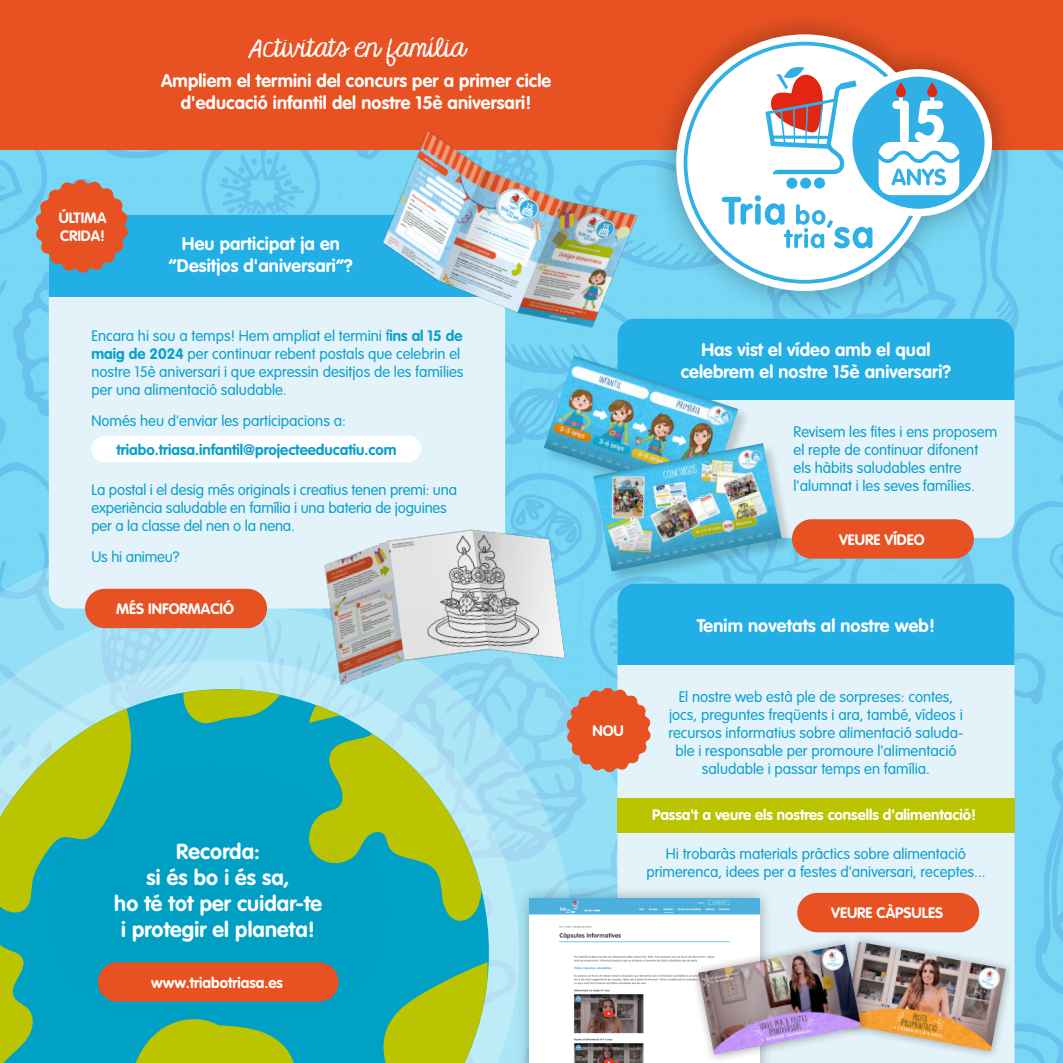
<style>
.page{position:relative;width:1063px;height:1063px;background:#fff}
.page>*{position:absolute;margin:0;border:0;box-sizing:border-box;transform-origin:0 0}
.t1{font:25.5px "KG Makes You Stronger";color:#fff}
.t2{font:700 21.45px/25.8px "VAG Rounded Std";letter-spacing:.01em;color:#fff;text-align:center}
.t3{font:700 18px/21.6px "VAG Rounded Std";letter-spacing:.01em;color:#fff;text-align:center}
.t4{font:300 15px/18px "VAG Rounded Std";color:#0ba0cc}
.t5{font:700 15px "VAG Rounded Std";color:#fff}
.t6{font:700 15px "VAG Rounded Std";color:#0ba0cc}
.t7{font:700 14.85px/17.9px "VAG Rounded Std";color:#fff}
.s1{font-family:"Caveat"}
.s2{font-weight:700}
</style>
<div class="page">
<img style="left:0;top:150px;width:1063px;height:913px">
<div style="left:617px;top:318px;width:398px;height:220px;background:#e4f3fa;border-radius:18px"></div>
<div style="left:617px;top:318px;width:398px;height:82px;background:#21afe6"></div>
<svg style="left:0;top:528px;width:617px;height:356px;background:#84d7f3"></svg>
<svg style="left:0;top:604px;width:574px;height:280px;background:#9ddef4"></svg>
<svg style="left:0;top:659px;width:519px;height:404px;background:#aee4f6"></svg>
<svg style="left:0;top:689px;width:488px;height:374px;background:#73bf88"></svg>
<div style="left:0;top:0;width:1063px;height:150px;background:#e85223"></div>
<div style="left:49px;top:215px;width:456px;height:393px;background:#e4f3fa;border-radius:18px"></div>
<div style="left:49px;top:215px;width:456px;height:81px;background:#21afe6"></div>
<div style="left:36px;top:759px;width:364px;height:267px;background:#0392c6;opacity:.57"></div>
<img style="left:343px;top:130px;width:324px;height:240px">
<img style="left:293px;top:506px;width:303px;height:196px">
<div style="left:91px;top:436px;width:330px;height:26px;background:#fff;border-radius:13px"></div>
<div style="left:85px;top:589px;width:182px;height:39px;background:#e85223;border-radius:20px"></div>
<div style="left:792px;top:519px;width:182px;height:40px;background:#e85223;border-radius:20px"></div>
<div style="left:617px;top:665px;width:398px;height:398px;background:#e4f3fa"></div>
<div style="left:617px;top:583px;width:398px;height:82px;background:#21afe6"></div>
<div style="left:617px;top:799px;width:398px;height:34px;background:#bac400"></div>
<svg style="left:566px;top:687px;width:86px;height:86px;background:#d87c5f"></svg>
<svg style="left:35px;top:179px;width:94px;height:95px;background:#be735d"></svg>
<div style="left:516px;top:884px;width:257px;height:179px;background:#000;opacity:.34"></div>
<img style="left:530px;top:898px;width:229px;height:165px">
<div style="left:98px;top:962px;width:241px;height:40px;background:#e85223;border-radius:20px"></div>
<div style="left:835px;top:933px;width:179px;height:127px;background:#e4f3fa"></div>
<img style="left:869px;top:942px;width:137px;height:109px">
<div style="left:690px;top:936px;width:179px;height:127px;background:#000;opacity:.34"></div>
<img style="left:698px;top:944px;width:163px;height:111px">
<div style="left:797px;top:893px;width:182px;height:39px;background:#e85223;border-radius:20px"></div>
<div style="left:543px;top:355px;width:208px;height:159px;background:#000;opacity:.18"></div>
<img style="left:544px;top:356px;width:194px;height:145px">
<div style="left:592px;top:442px;width:202px;height:142px;background:#000;opacity:.18"></div>
<img style="left:593px;top:443px;width:189px;height:128px">
<div style="left:650px;top:8px;width:369px;height:310px;background:#000;opacity:.34"></div>
<div style="left:676px;top:34px;width:257px;height:257px;background:#fff;border-radius:50%"></div>
<svg style="left:684px;top:42px;width:242px;height:242px"></svg>
<svg style="left:722px;top:66px;width:270px;height:182px"></svg>
<svg style="left:896px;top:82px;width:10px;height:15px"></svg>
<svg style="left:927px;top:82px;width:10px;height:15px"></svg>
<p class="t7" style="left:59px;top:209px;width:49px">ÚLTIMA<br>CRIDA!</p>
<h1 class="t1" style="left:247px;top:32px;width:219px"><span class="s1">A</span>ctivitats en família</h1>
<p class="t3" style="left:161px;top:71px;width:392px">Ampliem el termini del concurs per a primer cicle d'educació infantil del nostre 15è aniversari!</p>
<p class="t3" style="left:169px;top:234px;width:186px">Heu participat ja en “Desitjos d'aniversari”?</p>
<p class="t4" style="left:91px;top:328px;width:374px">Encara hi sou a temps! Hem ampliat el termini f<span class="s2">ins al 15 de maig de 2024</span> per continuar rebent postals que celebrin el nostre 15è aniversari i que expressin desitjos de les famílies per una alimentació saludable.</p>
<p class="t4" style="left:91px;top:412px;width:256px">Només heu d'enviar les participacions a:</p>
<p class="t6" style="left:116px;top:441px;width:282px">triabo.triasa.infantil@projecteeducatiu.com</p>
<p class="t4" style="left:91px;top:481px;width:367px">La postal i el desig més originals i creatius tenen premi: una experiència saludable en família i una bateria de joguines per a la classe del nen o la nena.</p>
<p class="t4" style="left:91px;top:548px;width:90px">Us hi animeu?</p>
<p class="t5" style="left:116px;top:600px;width:119px">MÉS INFORMACIÓ</p>
<h2 class="t2" style="left:114px;top:840px;width:209px">Recorda:<br>si és bo i és sa,<br>ho té tot per cuidar-te i protegir el planeta!</h2>
<p class="t5" style="left:151px;top:974px;width:133px">www.triabotriasa.es</p>
<p class="t3" style="left:681px;top:340px;width:272px">Has vist el vídeo amb el qual celebrem el nostre 15è aniversari?</p>
<p class="t4" style="left:794px;top:423px;width:205px">Revisem les fites i ens proposem el repte de continuar difonent els hàbits saludables entre l'alumnat i les seves famílies.</p>
<p class="t5" style="left:839px;top:531px;width:87px">VEURE VÍDEO</p>
<p class="t5" style="left:593px;top:722px;width:33px">NOU</p>
<p class="t3" style="left:697px;top:616px;width:240px">Tenim novetats al nostre web!</p>
<p class="t4" style="left:668px;top:688px;width:297px;text-align:center">El nostre web està ple de sorpreses: contes, jocs, preguntes freqüents i ara, també, vídeos i recursos informatius sobre alimentació saluda&shy;ble i responsable per promoure l'alimentació saludable i passar temps en família.</p>
<p class="t5" style="left:652px;top:806px;width:326px">Passa't a veure els nostres consells d'alimentació!</p>
<p class="t4" style="left:646px;top:845px;width:341px;text-align:center">Hi trobaràs materials pràctics sobre alimentació primerenca, idees per a festes d'aniversari, receptes...</p>
<p class="t5" style="left:831px;top:904px;width:114px">VEURE CÀPSULES</p>
</div>
